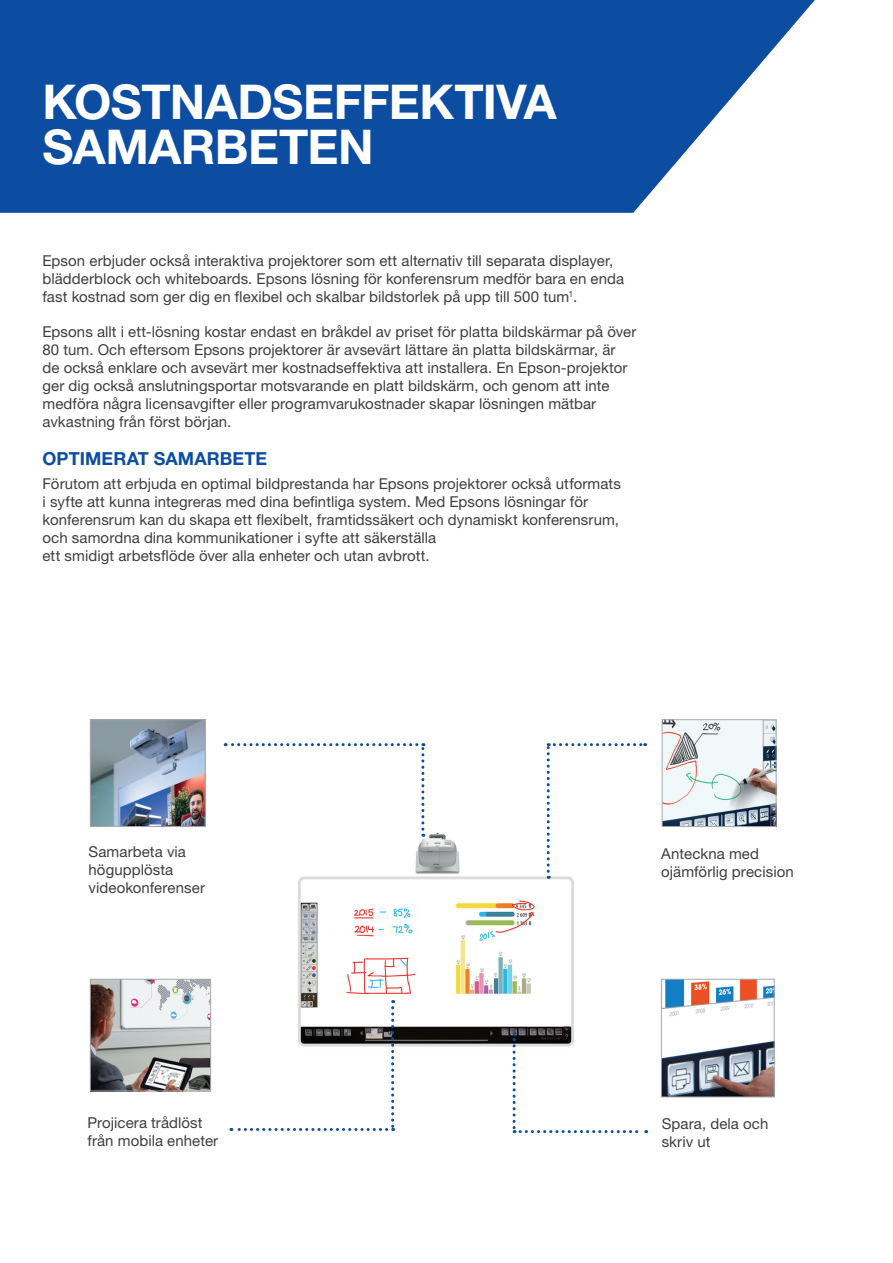
<style>
.page{position:relative;width:893px;height:1263px;background:#fff}
.page>*{position:absolute;margin:0;border:0;box-sizing:border-box;transform-origin:0 0}
.Headline_innerpages{font:700 48px/45px "Helvetica Neue LT Pro";letter-spacing:-.01em;color:#fff}
.Body{font:700 18px "Helvetica Neue LT Pro";letter-spacing:.005em;color:#0d4da1}
.Body-2{font:15px/18px "Helvetica Neue LT Pro";letter-spacing:.005em;color:#3e3e3f}
</style>
<div class="page">
<svg style="left:0;top:0;width:815px;height:213px;background:#2861ab"></svg>
<img style="left:298px;top:822px;width:276px;height:238px">
<img style="left:92px;top:981px;width:117px;height:108px">
<div style="left:90px;top:979px;width:121px;height:112px;border:1px solid #a8a9ad"></div>
<img style="left:663px;top:981px;width:109px;height:114px">
<div style="left:661px;top:979px;width:113px;height:118px;border:1px solid #a8a9ad"></div>
<img style="left:92px;top:721px;width:111px;height:104px">
<div style="left:90px;top:719px;width:115px;height:108px;border:1px solid #a8a9ad"></div>
<img style="left:664px;top:721px;width:110px;height:104px">
<div style="left:662px;top:719px;width:114px;height:108px;border:1px solid #a8a9ad"></div>
<svg style="left:513px;top:1032px;width:134px;height:101px"></svg>
<svg style="left:231px;top:1000px;width:163px;height:131px"></svg>
<svg style="left:547px;top:743px;width:99px;height:136px"></svg>
<svg style="left:225px;top:743px;width:199px;height:94px"></svg>
<p class="Headline_innerpages" style="left:43px;top:79px;width:516px">KOSTNADSEFFEKTIVA<br>SAMARBETEN</p>
<p class="Body-2" style="left:43px;top:251px;width:583px">Epson erbjuder också interaktiva projektorer som ett alternativ till separata displayer, blädderblock och whiteboards. Epsons lösning för konferensrum medför bara en enda fast kostnad som ger dig en flexibel och skalbar bildstorlek på upp till 500 tum<sup>1</sup>.</p>
<p class="Body-2" style="left:43px;top:322px;width:595px">Epsons allt i ett-lösning kostar endast en bråkdel av priset för platta bildskärmar på över 80 tum. Och eftersom Epsons projektorer är avsevärt lättare än platta bildskärmar, är<br>de också enklare och avsevärt mer kostnadseffektiva att installera. En Epson-projektor ger dig också anslutningsportar motsvarande en platt bildskärm, och genom att inte medföra några licensavgifter eller programvarukostnader skapar lösningen mätbar avkastning från först början.</p>
<p class="Body" style="left:43px;top:447px;width:226px">OPTIMERAT SAMARBETE</p>
<p class="Body-2" style="left:43px;top:475px;width:580px">Förutom att erbjuda en optimal bildprestanda har Epsons projektorer också utformats i syfte att kunna integreras med dina befintliga system. Med Epsons lösningar för konferensrum kan du skapa ett flexibelt, framtidssäkert och dynamiskt konferensrum, och samordna dina kommunikationer i syfte att säkerställa<br>ett smidigt arbetsflöde över alla enheter och utan avbrott.</p>
<p class="Body-2" style="left:89px;top:843px;width:118px">Samarbeta via högupplösta videokonferenser</p>
<p class="Body-2" style="left:87px;top:1113px;width:132px">Projicera trådlöst från mobila enheter</p>
<p class="Body-2" style="left:661px;top:845px;width:134px">Anteckna med ojämförlig precision</p>
<p class="Body-2" style="left:662px;top:1114px;width:108px">Spara, dela och skriv ut</p>
</div>
